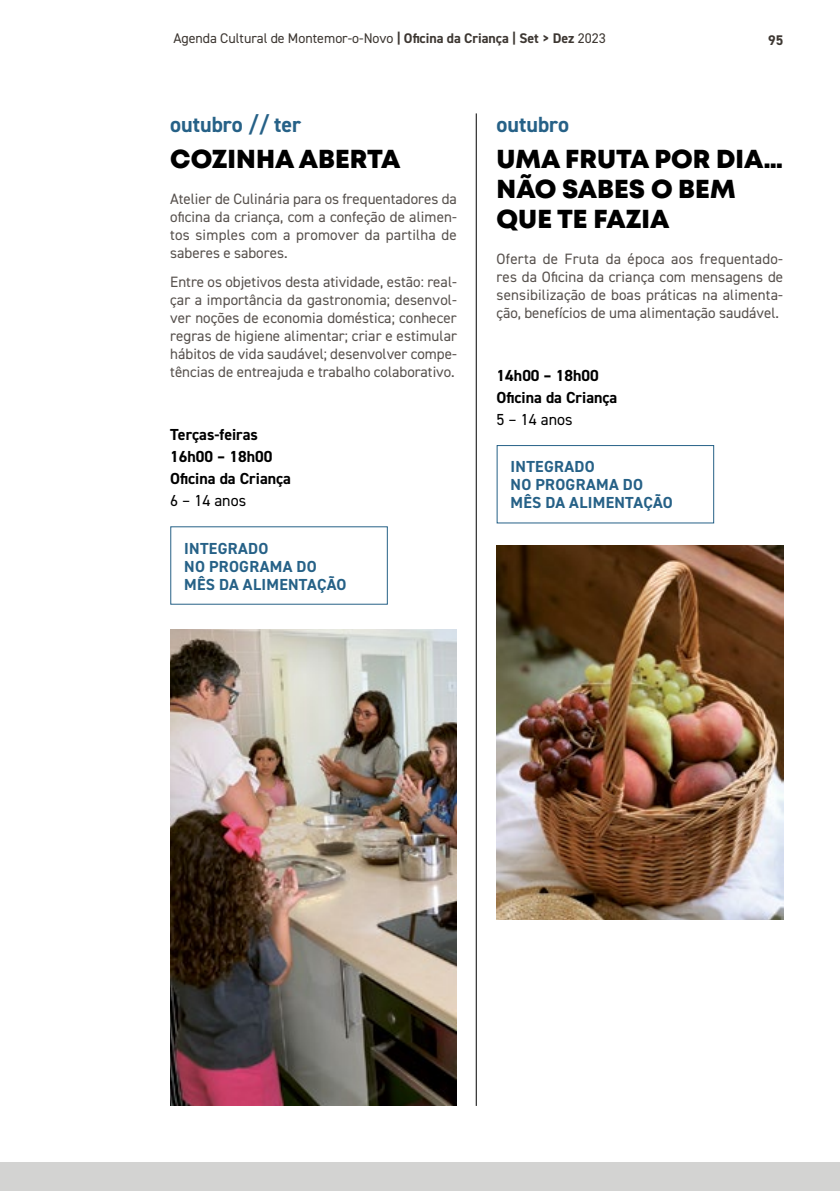
<style>
.page{position:relative;width:840px;height:1191px;background:#fff}
.page>*{position:absolute;margin:0;border:0;box-sizing:border-box;transform-origin:0 0}
.t1{font:800 26px/30px "Mont";color:#000}
.t2{font:700 22px "DIN2014";color:#266187}
.t3{font:700 16px/18px "DIN2014";letter-spacing:.02em;color:#266187}
.t4{font:700 16px/22px "DIN2014";color:#000}
.t5{font:16px "DIN2014";color:#000}
.t6{font:15px/18px "DIN2014";color:#57514d;text-align:justify}
.t7{font:14px "DIN2014";color:#3d3732}
.t8{font:700 14px "DIN2014";color:#3d3732}
.s1{font-weight:700}
</style>
<div class="page">
<div style="left:0;top:1162px;width:839px;height:29px;background:#d3d3d2"></div>
<hr style="left:475px;top:113px;width:1px;height:993px;background:#000">
<img style="left:170px;top:629px;width:286px;height:477px">
<div style="left:496px;top:445px;width:217px;height:78px;border:1px solid #266187"></div>
<img style="left:496px;top:545px;width:286px;height:374px">
<p class="t7" style="left:173px;top:30px;width:433px">Agenda Cultural de Montemor-o-Novo <span class="s1">| Oficina da Criança | Set &gt; Dez</span> 2023</p>
<p class="t8" style="left:767px;top:30px;width:17px">95</p>
<h2 class="t2" style="left:170px;top:110px;width:132px">outubro // ter</h2>
<h1 class="t1" style="left:170px;top:144px;width:232px">COZINHA ABERTA</h1>
<p class="t6" style="left:170px;top:189px;width:288px">Atelier de Culinária para os frequentadores da oficina da criança, com a confeção de alimen&shy;tos simples com a promover da partilha de saberes e sabores.</p>
<p class="t6" style="left:170px;top:273px;width:288px">Entre os objetivos desta atividade, estão: real&shy;çar a importância da gastronomia; desenvol&shy;ver noções de economia doméstica; conhecer regras de higiene alimentar; criar e estimular hábitos de vida saudável; desenvolver compe&shy;tências de entreajuda e trabalho colaborativo.</p>
<p class="t4" style="left:170px;top:423px;width:122px">Terças-feiras<br>16h00 – 18h00<br>Oficina da Criança</p>
<p class="t5" style="left:170px;top:490px;width:77px">6 – 14 anos</p>
<p class="t3" style="left:184px;top:539px;width:164px">INTEGRADO<br>NO PROGRAMA DO<br>MÊS DA ALIMENTAÇÃO</p>
<h2 class="t2" style="left:496px;top:110px;width:74px">outubro</h2>
<h1 class="t1" style="left:496px;top:144px;width:288px">UMA FRUTA POR DIA…<br>NÃO SABES O BEM<br>QUE TE FAZIA</h1>
<p class="t6" style="left:496px;top:249px;width:288px">Oferta de Fruta da época aos frequentado&shy;res da Oficina da criança com mensagens de sensibilização de boas práticas na alimenta&shy;ção, benefícios de uma alimentação saudável.</p>
<p class="t4" style="left:496px;top:364px;width:122px">14h00 – 18h00<br>Oficina da Criança</p>
<p class="t5" style="left:496px;top:409px;width:77px">5 – 14 anos</p>
<p class="t3" style="left:510px;top:457px;width:164px">INTEGRADO<br>NO PROGRAMA DO<br>MÊS DA ALIMENTAÇÃO</p>
</div>
